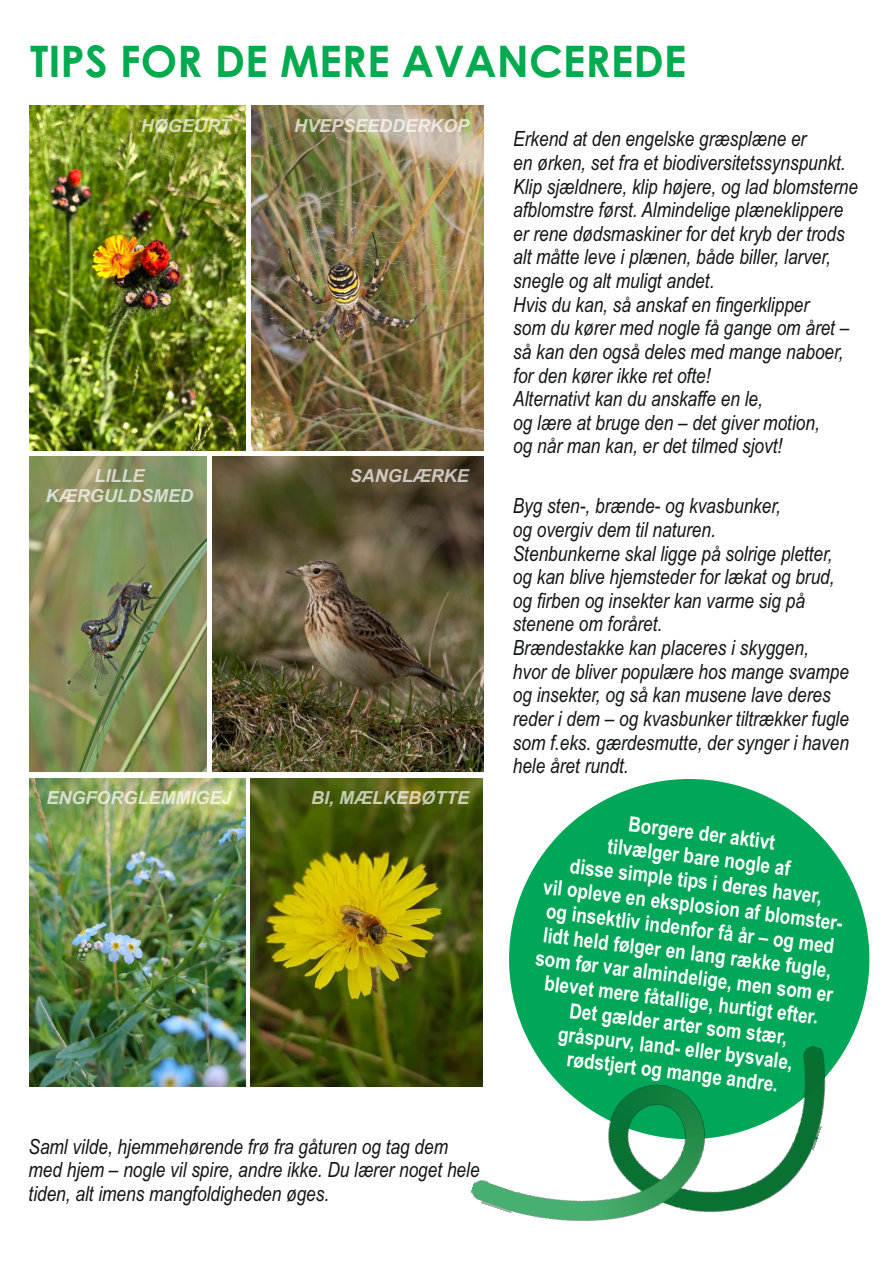
<style>
.page{position:relative;width:885px;height:1263px;background:#fff}
.page>*{position:absolute;margin:0;border:0;box-sizing:border-box;transform-origin:0 0}
.t1{font:700 43.5px "Century Gothic";color:#00aa4f}
.t2{font:italic 21px/23.5px "Arial Narrow";color:#151616}
.t3{font:700 21px "Arial Narrow";color:#fff}
.t4{font:italic 700 18px "Arial";color:rgb(255 255 255/.7)}
</style>
<div class="page">
<img style="left:251px;top:778px;width:232px;height:308px">
<img style="left:29px;top:778px;width:216px;height:308px">
<img style="left:251px;top:106px;width:232px;height:344px">
<img style="left:29px;top:106px;width:216px;height:344px">
<img style="left:212px;top:456px;width:271px;height:316px">
<img style="left:29px;top:456px;width:177px;height:316px">
<div style="left:509px;top:779px;width:360px;height:360px;background:#00a759;border-radius:50%"></div>
<img style="left:469px;top:958px;width:375px;height:264px">
<h1 class="t1" style="left:30px;top:44px;width:657px">TIPS FOR DE MERE AVANCEREDE</h1>
<p class="t4" style="left:141px;top:119px;width:91px">HØGEURT</p>
<p class="t4" style="left:294px;top:119px;width:177px">HVEPSEEDDERKOP</p>
<p class="t4" style="left:94px;top:469px;width:52px">LILLE</p>
<p class="t4" style="left:350px;top:469px;width:120px">SANGLÆRKE</p>
<p class="t4" style="left:46px;top:489px;width:148px">KÆRGULDSMED</p>
<p class="t4" style="left:46px;top:791px;width:187px">ENGFORGLEMMIGEJ</p>
<p class="t4" style="left:311px;top:791px;width:160px">BI, MÆLKEBØTTE</p>
<p class="t2" style="left:29px;top:1136px;width:452px">Saml vilde, hjemmehørende frø fra gåturen og tag dem med hjem – nogle vil spire, andre ikke. Du lærer noget hele tiden, alt imens mangfoldigheden øges.</p>
<p class="t2" style="left:513px;top:129px;width:346px">Erkend at den engelske græsplæne er<br>en ørken, set fra et biodiversitetssynspunkt.<br>Klip sjældnere, klip højere, og lad blomsterne afblomstre først. Almindelige plæneklippere er rene dødsmaskiner for det kryb der trods alt måtte leve i plænen, både biller, larver, snegle og alt muligt andet.<br>Hvis du kan, så anskaf en fingerklipper<br>som du kører med nogle få gange om året – så kan den også deles med mange naboer, for den kører ikke ret ofte!<br>Alternativt kan du anskaffe en le,<br>og lære at bruge den – det giver motion,<br>og når man kan, er det tilmed sjovt!</p>
<p class="t2" style="left:512px;top:496px;width:337px">Byg sten-, brænde- og kvasbunker,<br>og overgiv dem til naturen.<br>Stenbunkerne skal ligge på solrige pletter, og kan blive hjemsteder for lækat og brud, og firben og insekter kan varme sig på stenene om foråret.<br>Brændestakke kan placeres i skyggen,<br>hvor de bliver populære hos mange svampe og insekter, og så kan musene lave deres reder i dem – og kvasbunker tiltrækker fugle som f.eks. gærdesmutte, der synger i haven hele året rundt.</p>
<p class="t3" style="left:629px;top:816px;width:149px;rotate:7deg">Borgere der aktivt</p>
<p class="t3" style="left:608px;top:838px;width:185px;rotate:7deg">tilvælger bare nogle af</p>
<p class="t3" style="left:571px;top:857px;width:255px;rotate:7deg">disse simple tips i deres haver,</p>
<p class="t3" style="left:544px;top:878px;width:318px;rotate:7deg">vil opleve en eksplosion af blomster-</p>
<p class="t3" style="left:547px;top:903px;width:291px;rotate:7deg">og insektliv indenfor få år – og med</p>
<p class="t3" style="left:544px;top:927px;width:291px;rotate:7deg">lidt held følger en lang række fugle,</p>
<p class="t3" style="left:536px;top:950px;width:301px;rotate:7deg">som før var almindelige, men som er</p>
<p class="t3" style="left:545px;top:975px;width:277px;rotate:7deg">blevet mere fåtallige, hurtigt efter.</p>
<p class="t3" style="left:570px;top:1002px;width:221px;rotate:7deg">Det gælder arter som stær,</p>
<p class="t3" style="left:559px;top:1025px;width:238px;rotate:7deg">gråspurv, land- eller bysvale,</p>
<p class="t3" style="left:568px;top:1050px;width:214px;rotate:7deg">rødstjert og mange andre.</p>
</div>
